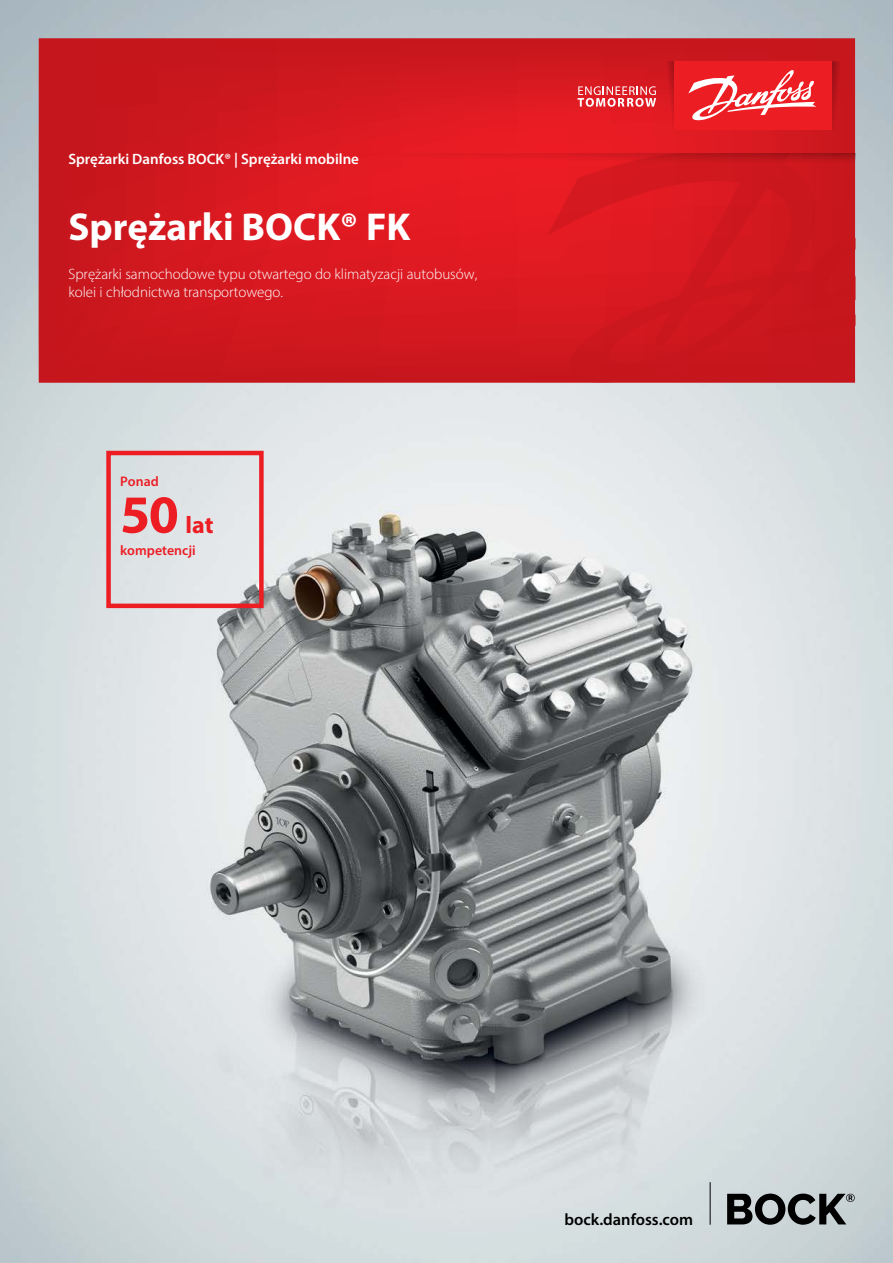
<style>
.page{position:relative;width:893px;height:1263px;background:#fff}
.page>*{position:absolute;margin:0;border:0;box-sizing:border-box;transform-origin:0 0}
.t1{font:700 54px "Myriad Pro";color:#ed1d24}
.t2{font:700 39px "Myriad Pro";color:#fff}
.t3{font:700 24px "Myriad Pro";color:#ed1d24}
.t4{font:600 16.5px "Myriad Pro";color:#000}
.t5{font:300 15px/18px "Myriad Pro";color:#fff}
.t6{font:600 15px "Myriad Pro";color:#fff}
.t7{font:600 13.8px "Myriad Pro";color:#ed1d24}
</style>
<div class="page">
<img style="left:0;top:0;width:893px;height:1263px">
<svg style="left:39px;top:38px;width:816px;height:345px"></svg>
<svg style="left:547px;top:166px;width:308px;height:217px;fill:#ce171e"></svg>
<div style="left:106px;top:451px;width:158px;height:157px;border:4px solid #ed1d24"></div>
<svg style="left:832px;top:61px;width:13px;height:69px"></svg>
<svg style="left:662px;top:61px;width:12px;height:69px"></svg>
<svg style="left:358px;top:153px;width:497px;height:13px"></svg>
<div style="left:674px;top:61px;width:158px;height:69px;background:#ed1d24"></div>
<svg style="left:577px;top:86px;width:79px;height:21px"></svg>
<svg style="left:688px;top:70px;width:128px;height:51px"></svg>
<svg style="left:727px;top:1193px;width:128px;height:32px"></svg>
<hr style="left:710px;top:1182px;width:1px;height:43px;background:#000">
<p class="t6" style="left:68px;top:150px;width:292px">Sprężarki Danfoss BOCK® | Sprężarki mobilne</p>
<h2 class="t2" style="left:68px;top:201px;width:344px">Sprężarki BOCK® FK</h2>
<p class="t5" style="left:68px;top:265px;width:410px">Sprężarki samochodowe typu otwartego do klimatyzacji autobusów, kolei i chłodnictwa transportowego.</p>
<p class="t7" style="left:120px;top:473px;width:40px">Ponad</p>
<h1 class="t1" style="left:120px;top:479px;width:60px">50</h1>
<h3 class="t3" style="left:186px;top:509px;width:30px">lat</h3>
<p class="t7" style="left:120px;top:542px;width:77px">kompetencji</p>
<p class="t4" style="left:564px;top:1209px;width:130px">bock.danfoss.com</p>
</div>
